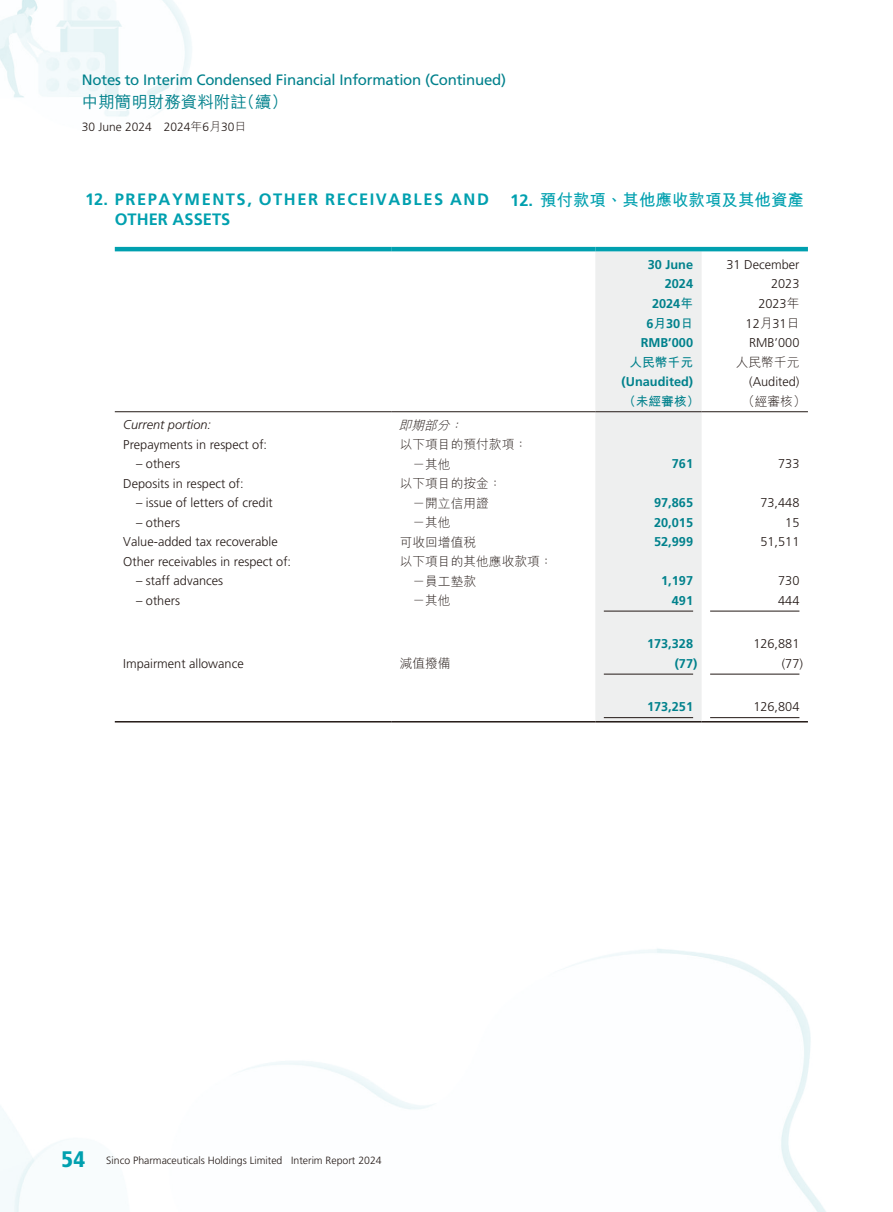
<style>
.page{position:relative;width:893px;height:1212px;background:#fff}
.page>*{position:absolute;margin:0;border:0;box-sizing:border-box;transform-origin:0 0}
.t1{font:700 16.5px/19.5px "Frutiger LT Std";letter-spacing:.095em;color:#00a0af}
.t2{font:16.5px "M Hei HK Bold E Ten B5 H";color:#00a0af}
.t3{font:16.5px "M Hei HK Medium E Ten B5 H";color:#00818c}
.t4{font:15px "Frutiger LT Std";letter-spacing:-.015em;color:#00818c}
.t5{font:300 12.75px/19.5px "Frutiger LT Std";color:#231916;text-align:right}
.t6{font:700 12.75px/19.5px "Frutiger LT Std";color:#00818c;text-align:right}
.t7{font:12.75px "M Hei HK Light E Ten B5 H";color:#231916}
.t8{font:italic 300 12.75px "Frutiger LT Std";color:#231916}
.t9{font:12.75px "M Hei HK Bold E Ten B5 H";color:#00818c}
.t10{font:italic 12.75px "M Hei HK Light E Ten B5 H";color:#231916}
.t11{font:300 12px "Frutiger LT Std";color:#231916}
.t12{font:300 10.5px "Frutiger LT Std";color:#231916}
.s1{font-family:"M Hei HK Light E Ten B5 H";font-weight:400}
.s2{font-family:"Frutiger LT Std";font-weight:700}
.s3{font-family:"M Hei HK Bold E Ten B5 H";font-weight:400}
.s4{font-weight:900;font-stretch:condensed;font-size:22.5px;color:#00a0af}
</style>
<div class="page">
<img style="left:0;top:0;width:826px;height:1212px">
<div style="left:595px;top:251px;width:107px;height:470px;background:#eeefef"></div>
<hr style="left:115px;top:247px;width:276px;height:4px;background:#00a0af">
<hr style="left:391px;top:247px;width:204px;height:4px;background:#00a0af">
<hr style="left:595px;top:247px;width:213px;height:4px;background:#00a0af">
<hr style="left:115px;top:411px;width:276px;height:1px;background:#231916">
<hr style="left:391px;top:411px;width:204px;height:1px;background:#231916">
<hr style="left:595px;top:411px;width:107px;height:1px;background:#231916">
<hr style="left:702px;top:411px;width:106px;height:1px;background:#231916">
<hr style="left:604px;top:611px;width:89px;height:1px;background:#231916">
<hr style="left:710px;top:611px;width:89px;height:1px;background:#231916">
<hr style="left:604px;top:674px;width:89px;height:1px;background:#231916">
<hr style="left:710px;top:674px;width:89px;height:1px;background:#231916">
<hr style="left:604px;top:717px;width:89px;height:1px;background:#231916">
<hr style="left:710px;top:717px;width:89px;height:1px;background:#231916">
<hr style="left:115px;top:721px;width:276px;height:1px;background:#231916">
<hr style="left:391px;top:721px;width:204px;height:1px;background:#231916">
<hr style="left:595px;top:721px;width:107px;height:1px;background:#231916">
<hr style="left:702px;top:721px;width:106px;height:1px;background:#231916">
<p class="t4" style="left:82px;top:72px;width:426px">Notes to Interim Condensed Financial Information (Continued)</p>
<p class="t3" style="left:82px;top:95px;width:208px">中期簡明財務資料附註（續）</p>
<p class="t11" style="left:82px;top:121px;width:166px">30 June 2024 2024<span class="s1">年</span>6<span class="s1">月</span>30<span class="s1">日</span></p>
<p class="t1" style="left:115px;top:190px;width:376px;text-indent:-30px">12. PREPAYMENTS, OTHER RECEIVABLES AND<br>OTHER ASSETS</p>
<p class="t2" style="left:510px;top:194px;width:295px"><span class="s2">12.</span> 預付款項、其他應收款項及其他資產</p>
<p class="t6" style="left:648px;top:255px;width:47px">30 June<br>2024</p>
<p class="t5" style="left:726px;top:255px;width:74px">31 December<br>2023</p>
<p class="t6" style="left:646px;top:295px;width:48px;text-align:center">2024<span class="s3">年<br></span>6<span class="s3">月</span>30<span class="s3">日</span></p>
<p class="t5" style="left:746px;top:295px;width:55px">2023<span class="s1">年<br></span>12<span class="s1">月</span>31<span class="s1">日</span></p>
<p class="t6" style="left:641px;top:333px;width:54px">RMB’000</p>
<p class="t5" style="left:749px;top:333px;width:52px">RMB’000</p>
<p class="t9" style="left:629px;top:357px;width:65px">人民幣千元</p>
<p class="t7" style="left:736px;top:357px;width:65px">人民幣千元</p>
<p class="t6" style="left:622px;top:372px;width:73px">(Unaudited)</p>
<p class="t5" style="left:749px;top:372px;width:52px">(Audited)</p>
<p class="t9" style="left:623px;top:396px;width:78px">（未經審核）</p>
<p class="t7" style="left:742px;top:396px;width:65px">（經審核）</p>
<p class="t8" style="left:123px;top:419px;width:89px">Current portion:</p>
<p class="t10" style="left:398px;top:420px;width:69px">即期部分：</p>
<p class="t5" style="left:123px;top:435px;width:145px">Prepayments in respect of:</p>
<p class="t7" style="left:400px;top:440px;width:129px">以下項目的預付款項：</p>
<p class="t5" style="left:136px;top:455px;width:45px">– others</p>
<p class="t7" style="left:412px;top:459px;width:40px">－其他</p>
<p class="t6" style="left:672px;top:455px;width:23px">761</p>
<p class="t5" style="left:778px;top:455px;width:23px">733</p>
<p class="t5" style="left:123px;top:474px;width:122px">Deposits in respect of:</p>
<p class="t7" style="left:400px;top:479px;width:103px">以下項目的按金：</p>
<p class="t5" style="left:136px;top:494px;width:138px">– issue of letters of credit</p>
<p class="t7" style="left:412px;top:498px;width:78px">－開立信用證</p>
<p class="t6" style="left:654px;top:494px;width:40px">97,865</p>
<p class="t5" style="left:760px;top:494px;width:40px">73,448</p>
<p class="t5" style="left:136px;top:513px;width:45px">– others</p>
<p class="t7" style="left:412px;top:518px;width:40px">－其他</p>
<p class="t6" style="left:654px;top:513px;width:40px">20,015</p>
<p class="t5" style="left:785px;top:513px;width:16px">15</p>
<p class="t5" style="left:123px;top:533px;width:156px">Value-added tax recoverable</p>
<p class="t7" style="left:400px;top:537px;width:78px">可收回增值稅</p>
<p class="t6" style="left:654px;top:533px;width:40px">52,999</p>
<p class="t5" style="left:760px;top:533px;width:40px">51,511</p>
<p class="t5" style="left:123px;top:552px;width:169px">Other receivables in respect of:</p>
<p class="t7" style="left:400px;top:557px;width:154px">以下項目的其他應收款項：</p>
<p class="t5" style="left:136px;top:572px;width:89px">– staff advances</p>
<p class="t7" style="left:412px;top:576px;width:65px">－員工墊款</p>
<p class="t6" style="left:661px;top:572px;width:33px">1,197</p>
<p class="t5" style="left:778px;top:572px;width:23px">730</p>
<p class="t5" style="left:136px;top:591px;width:45px">– others</p>
<p class="t7" style="left:412px;top:596px;width:40px">－其他</p>
<p class="t6" style="left:672px;top:591px;width:23px">491</p>
<p class="t5" style="left:778px;top:591px;width:23px">444</p>
<p class="t6" style="left:647px;top:635px;width:48px">173,328</p>
<p class="t5" style="left:753px;top:635px;width:48px">126,881</p>
<p class="t5" style="left:123px;top:654px;width:122px">Impairment allowance</p>
<p class="t7" style="left:400px;top:659px;width:52px">減值撥備</p>
<p class="t6" style="left:675px;top:654px;width:24px">(77)</p>
<p class="t5" style="left:782px;top:654px;width:23px">(77)</p>
<p class="t6" style="left:647px;top:698px;width:48px">173,251</p>
<p class="t5" style="left:753px;top:698px;width:48px">126,804</p>
<p class="t12" style="left:62px;top:1155px;width:322px"><span class="s4">54</span> Sinco Pharmaceuticals Holdings Limited Interim Report 2024</p>
</div>
